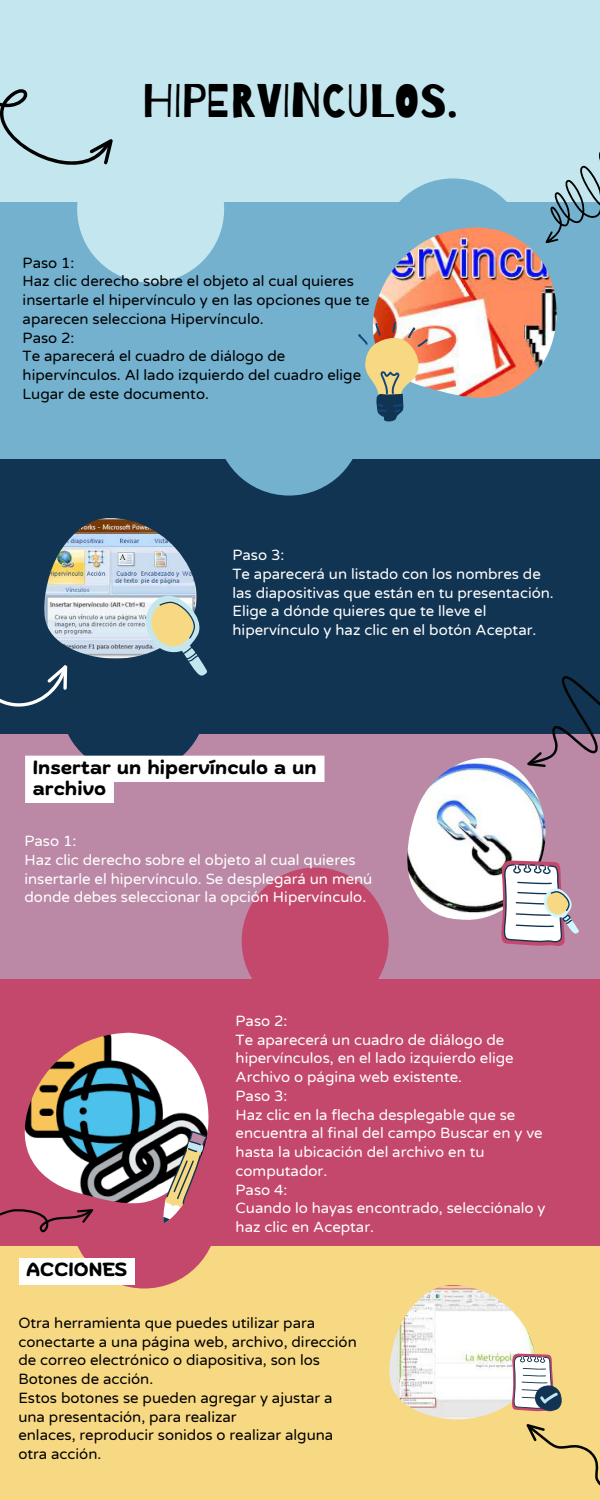
<style>
.page{position:relative;width:600px;height:1500px;background:#f8d983}
.page>*{position:absolute;margin:0;border:0;box-sizing:border-box;transform-origin:0 0}
.t1{font:47px "Barrio";color:#000}
.t2{font:700 19px/21px "Biski";color:#000}
.t3{font:15px/18.8px "Varela Round";color:#fff}
.t4{font:15px/18.8px "Varela Round";color:#000}
</style>
<div class="page">
<div style="left:0;top:0;width:600px;height:244px;background:#c4e7ef"></div>
<div style="left:379px;top:178px;width:147px;height:147px;background:#73b1cf;border-radius:50%"></div>
<div style="left:0;top:731px;width:600px;height:262px;background:#bb89a6"></div>
<div style="left:0;top:460px;width:600px;height:274px;background:#103452"></div>
<div style="left:60px;top:628px;width:147px;height:147px;background:#103452;border-radius:50%"></div>
<div style="left:0;top:203px;width:600px;height:256px;background:#73b1cf"></div>
<div style="left:77px;top:136px;width:147px;height:147px;background:#c4e7ef;border-radius:50%"></div>
<div style="left:216px;top:349px;width:147px;height:147px;background:#73b1cf;border-radius:50%"></div>
<div style="left:71px;top:1142px;width:147px;height:147px;background:#c3486c;border-radius:50%"></div>
<div style="left:0;top:979px;width:600px;height:266px;background:#c3486c"></div>
<div style="left:242px;top:868px;width:147px;height:147px;background:#c3486c;border-radius:50%"></div>
<svg style="left:0;top:89px;width:113px;height:76px"></svg>
<img style="left:373px;top:227px;width:184px;height:171px">
<img style="left:358px;top:321px;width:70px;height:101px">
<img style="left:44px;top:518px;width:153px;height:141px">
<img style="left:407px;top:758px;width:139px;height:162px">
<svg style="left:542px;top:152px;width:58px;height:92px"></svg>
<svg style="left:144px;top:590px;width:63px;height:86px"></svg>
<svg style="left:501px;top:861px;width:78px;height:85px"></svg>
<img style="left:25px;top:1033px;width:183px;height:171px">
<svg style="left:163px;top:1131px;width:44px;height:92px"></svg>
<img style="left:389px;top:1285px;width:148px;height:134px">
<svg style="left:512px;top:1354px;width:50px;height:57px;background:#b9b1b1"></svg>
<svg style="left:0;top:620px;width:77px;height:87px"></svg>
<svg style="left:500px;top:676px;width:100px;height:124px"></svg>
<svg style="left:0;top:1209px;width:93px;height:23px"></svg>
<svg style="left:526px;top:1424px;width:74px;height:62px"></svg>
<svg style="left:25px;top:756px;width:300px;height:47px"></svg>
<div style="left:19px;top:1258px;width:116px;height:27px;background:#fff"></div>
<h1 class="t1" style="left:142px;top:75px;width:317px">HIPERVINCULOS.</h1>
<p class="t4" style="left:23px;top:253px;width:349px">Paso 1:<br>Haz clic derecho sobre el objeto al cual quieres insertarle el hipervínculo y en las opciones que te aparecen selecciona Hipervínculo.<br>Paso 2:<br>Te aparecerá el cuadro de diálogo de hipervínculos. Al lado izquierdo del cuadro elige Lugar de este documento.</p>
<p class="t3" style="left:233px;top:546px;width:323px">Paso 3:<br>Te aparecerá un listado con los nombres de las diapositivas que está n en tu presentación.<br>Elige a dónde quieres que te lleve el hipervínculo y haz clic en el botón Aceptar.</p>
<p class="t2" style="left:33px;top:758px;width:285px">Insertar un hipervínculo a un archivo</p>
<p class="t3" style="left:24px;top:832px;width:344px">Paso 1:<br>Haz clic derecho sobre el objeto al cual quieres insertarle el hipervínculo. Se desplegará un menú donde debes seleccionar la opción Hipervínculo.</p>
<p class="t2" style="left:26px;top:1261px;width:102px">ACCIONES</p>
<p class="t3" style="left:236px;top:1012px;width:312px">Paso 2:<br>Te aparecerá un cuadro de diálogo de hipervínculos, en el lado izquierdo elige<br>Archivo o página web existente.<br>Paso 3:<br>Haz clic en la flecha desplegable que se encuentra al final del campo Buscar en y ve hasta la ubicación del archivo en tu computador.<br>Paso 4:<br>Cuando lo hayas encontrado, selecciónalo y haz clic en Aceptar.</p>
<p class="t4" style="left:18px;top:1314px;width:340px">Otra herramienta que puedes utilizar para conectarte a una página web, archivo, dirección de correo electrónico o diapositiva, son los Botones de acción.<br>Estos botones se pueden agregar y ajustar a una presentación, para realizar<br>enlaces, reproducir sonidos o realizar alguna otra acción.</p>
</div>
